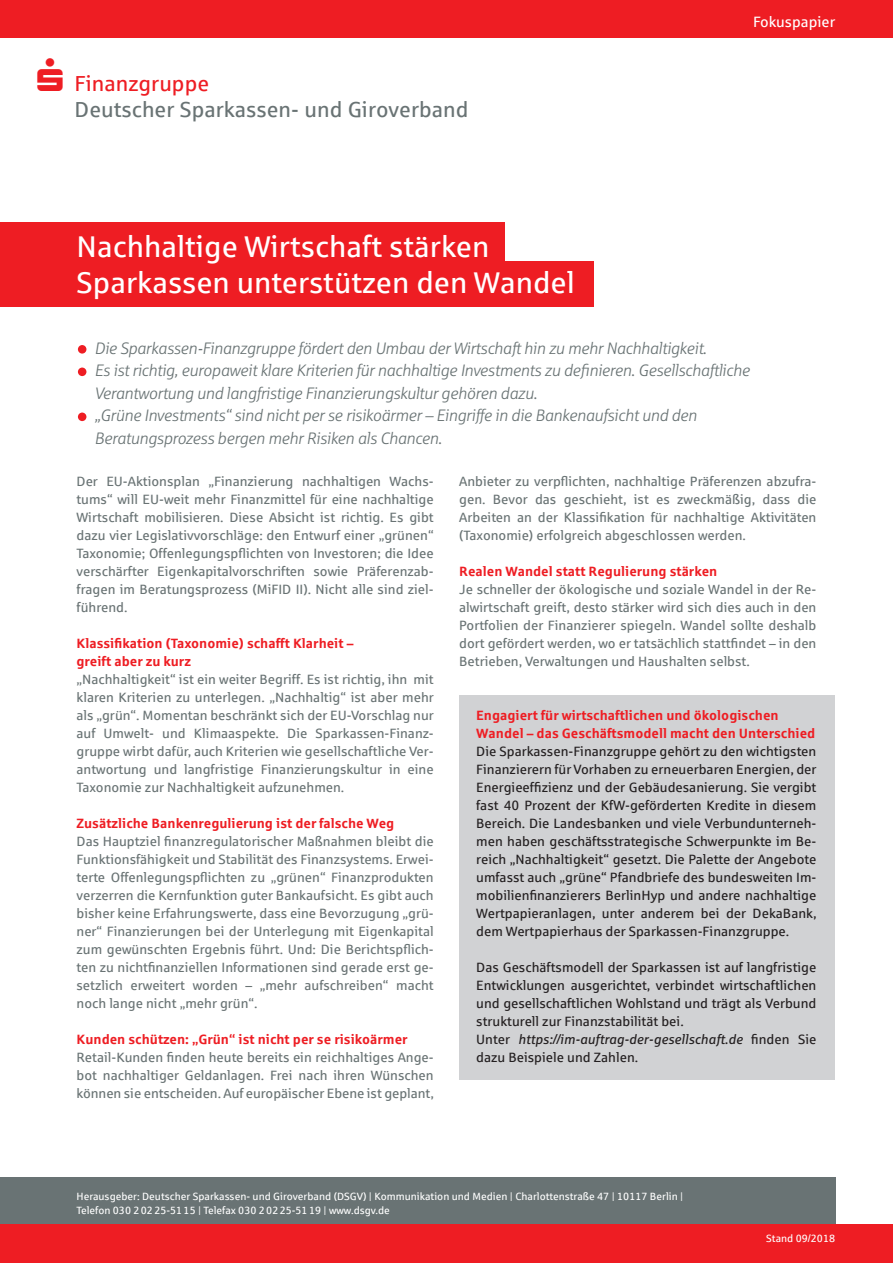
<style>
.page{position:relative;width:893px;height:1263px;background:#fff}
.page>*{position:absolute;margin:0;border:0;box-sizing:border-box;transform-origin:0 0}
.t1{font:30px/36px "Sparkasse Rg";color:#fff}
.t2{font:21.75px "Sparkasse Rg";color:#697374}
.t3{font:21.75px "Sparkasse Rg";color:#ee1d23}
.t4{font:italic 16.5px/22.5px "Sparkasse Lt";letter-spacing:-.02em;color:#697374}
.t5{font:15px "Sparkasse Rg";color:#fff}
.t6{font:13.5px/18px "Sparkasse Rg";color:#697374;text-align:justify}
.t7{font:13.5px/18px "Sparkasse Rg";color:#231f20;text-align:justify}
.t8{font:700 13.5px/18px "Sparkasse Rg";color:#ee1d23}
.t9{font:10.5px/14.9px "Sparkasse Rg";color:#fff}
.s1{font-style:italic}
</style>
<div class="page">
<div style="left:0;top:1177px;width:835px;height:67px;background:#697374"></div>
<div style="left:0;top:1224px;width:893px;height:39px;background:#ee1d23"></div>
<div style="left:0;top:0;width:893px;height:37px;background:#ee1d23"></div>
<div style="left:78px;top:345px;width:8px;height:9px;background:#ee1d23;border-radius:50%"></div>
<div style="left:78px;top:368px;width:8px;height:8px;background:#ee1d23;border-radius:50%"></div>
<div style="left:78px;top:413px;width:8px;height:8px;background:#ee1d23;border-radius:50%"></div>
<div style="left:0;top:261px;width:594px;height:45px;background:#ee1d23"></div>
<div style="left:0;top:222px;width:505px;height:45px;background:#ee1d23"></div>
<div style="left:459px;top:695px;width:376px;height:385px;background:#d1d2d4"></div>
<h2 class="t3" style="left:75px;top:70px;width:136px">Finanzgruppe</h2>
<h2 class="t2" style="left:75px;top:96px;width:395px">Deutscher Sparkassen- und Giroverband</h2>
<h1 class="t1" style="left:77px;top:227px;width:500px">Nachhaltige Wirtschaft stärken<br>Sparkassen unterstützen den Wandel</h1>
<p class="t5" style="left:753px;top:13px;width:84px">Fokuspapier</p>
<p class="t4" style="left:94px;top:336px;width:657px">Die Sparkassen-Finanzgruppe fördert den Umbau der Wirtschaft hin zu mehr Nachhaltigkeit.<br>Es ist richtig, europaweit klare Kriterien für nachhaltige Investments zu definieren. Gesellschaftliche Verantwortung und langfristige Finanzierungskultur gehören dazu.<br>„Grüne Investments“ sind nicht per se risikoärmer – Eingriffe in die Bankenaufsicht und den Beratungsprozess bergen mehr Risiken als Chancen.</p>
<p class="t6" style="left:77px;top:472px;width:359px">Der EU-Aktionsplan „Finanzierung nachhaltigen Wachs&shy;tums“ will EU-weit mehr Finanzmittel für eine nachhaltige Wirtschaft mobilisieren. Diese Absicht ist richtig. Es gibt dazu vier Legislativvorschläge: den Entwurf einer „grünen“ Taxonomie; Offenlegungspflichten von Investoren; die Idee verschärfter Eigenkapitalvorschriften sowie Präferenzab&shy;fragen im Beratungsprozess (MiFID II). Nicht alle sind ziel&shy;führend.</p>
<p class="t8" style="left:77px;top:634px;width:278px">Klassifikation (Taxonomie) schafft Klarheit – greift aber zu kurz</p>
<p class="t6" style="left:77px;top:670px;width:359px">„Nachhaltigkeit“ ist ein weiter Begriff. Es ist richtig, ihn mit klaren Kriterien zu unterlegen. „Nachhaltig“ ist aber mehr als „grün“. Momentan beschränkt sich der EU-Vorschlag nur auf Umwelt- und Klimaaspekte. Die Sparkassen-Finanz&shy;gruppe wirbt dafür, auch Kriterien wie gesellschaftliche Ver&shy;antwortung und langfristige Finanzierungskultur in eine Taxonomie zur Nachhaltigkeit aufzunehmen.</p>
<p class="t8" style="left:77px;top:814px;width:319px">Zusätzliche Bankenregulierung ist der falsche Weg</p>
<p class="t6" style="left:77px;top:832px;width:359px">Das Hauptziel finanzregulatorischer Maßnahmen bleibt die Funktionsfähigkeit und Stabilität des Finanzsystems. Erwei&shy;terte Offenlegungspflichten zu „grünen“ Finanzprodukten verzerren die Kernfunktion guter Bankaufsicht. Es gibt auch bisher keine Erfahrungswerte, dass eine Bevorzugung „grü&shy;ner“ Finanzierungen bei der Unterlegung mit Eigenkapital zum gewünschten Ergebnis führt. Und: Die Berichtspflich&shy;ten zu nichtfinanziellen Informationen sind gerade erst ge&shy;setzlich erweitert worden – „mehr aufschreiben“ macht noch lange nicht „mehr grün“.</p>
<p class="t8" style="left:77px;top:1030px;width:333px">Kunden schützen: „Grün“ ist nicht per se risikoärmer</p>
<p class="t6" style="left:77px;top:1048px;width:359px">Retail-Kunden finden heute bereits ein reichhaltiges Ange&shy;bot nachhaltiger Geldanlagen. Frei nach ihren Wünschen können sie entscheiden. Auf europäischer Ebene ist geplant,</p>
<p class="t6" style="left:459px;top:472px;width:359px">Anbieter zu verpflichten, nachhaltige Präferenzen abzufra&shy;gen. Bevor das geschieht, ist es zweckmäßig, dass die Arbeiten an der Klassifikation für nachhaltige Aktivitäten (Taxonomie) erfolgreich abgeschlossen werden.</p>
<p class="t8" style="left:459px;top:562px;width:260px">Realen Wandel statt Regulierung stärken</p>
<p class="t6" style="left:459px;top:580px;width:359px">Je schneller der ökologische und soziale Wandel in der Re&shy;alwirtschaft greift, desto stärker wird sich dies auch in den Portfolien der Finanzierer spiegeln. Wandel sollte deshalb dort gefördert werden, wo er tatsächlich stattfindet – in den Betrieben, Verwaltungen und Haushalten selbst.</p>
<p class="t8" style="left:476px;top:706px;width:341px">Engagiert für wirtschaftlichen und ökologischen<br>Wandel – das Geschäftsmodell macht den Unterschied</p>
<p class="t7" style="left:476px;top:742px;width:342px">Die Sparkassen-Finanzgruppe gehört zu den wichtigsten Finanzierern für Vorhaben zu erneuerbaren Energien, der Energieeffizienz und der Gebäudesanierung. Sie vergibt fast 40 Prozent der KfW-geförderten Kredite in diesem Bereich. Die Landesbanken und viele Verbundunterneh&shy;men haben geschäftsstrategische Schwerpunkte im Be&shy;reich „Nachhaltigkeit“ gesetzt. Die Palette der Angebote umfasst auch „grüne“ Pfandbriefe des bundesweiten Im&shy;mobilienfinanzierers BerlinHyp und andere nachhaltige Wertpapieranlagen, unter anderem bei der DekaBank, dem Wertpapierhaus der Sparkassen-Finanzgruppe.</p>
<p class="t7" style="left:476px;top:958px;width:342px;text-align:left">Das Geschäftsmodell der Sparkassen ist auf langfristige Entwicklungen ausgerichtet, verbindet wirtschaftlichen und gesellschaftlichen Wohlstand und trägt als Verbund strukturell zur Finanzstabilität bei.<br>Unter <span class="s1">https://im-auftrag-der-gesellschaft.de</span> finden Sie dazu Beispiele und Zahlen.</p>
<p class="t9" style="left:77px;top:1188px;width:608px">Herausgeber: Deutscher Sparkassen- und Giroverband (DSGV) | Kommunikation und Medien | Charlottenstraße 47 | 10117 Berlin |<br>Telefon 030 20225-5115 | Telefax 030 20225-5119 | www.dsgv.de</p>
<p class="t9" style="left:766px;top:1230px;width:70px">Stand 09/2018</p>
</div>
